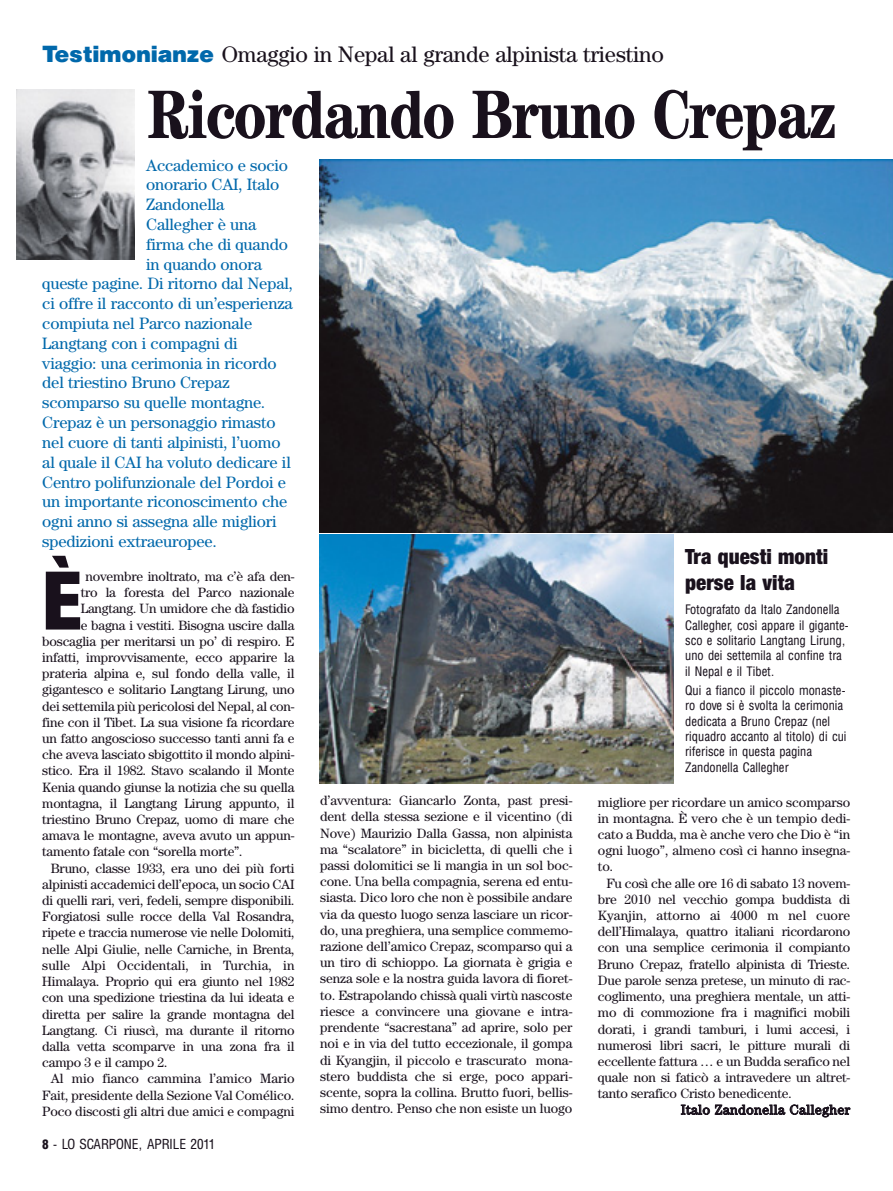
<style>
.page{position:relative;width:893px;height:1191px;background:#fff}
.page>*{position:absolute;margin:0;border:0;box-sizing:border-box;transform-origin:0 0}
.t1{font:900 condensed 81px "Helvetica Neue";color:#19111c}
.t2{font:700 condensed 68.7px "Century";letter-spacing:-.02em;color:#19111c}
.t3{font:22.5px "Century";letter-spacing:-.01em;color:#19111c}
.t4{font:900 condensed 21px/25.2px "Helvetica Neue";letter-spacing:.005em;color:#19111c}
.t5{font:16.5px "Century";letter-spacing:-.01em;color:#0068ab}
.t6{font:13.5px/16.2px "Century";letter-spacing:-.015em;color:#19111c;text-align:justify}
.t7{font:13.5px "Century";letter-spacing:.005em;color:#19111c}
.t8{font:13.5px "Century";letter-spacing:.04em;color:#19111c}
.t9{font:condensed 13.5px "AT Triumvirate";color:#19111c}
.t10{font:condensed 12.75px/15.3px "AT Triumvirate";letter-spacing:.005em;color:#19111c}
.s1{font-family:"Cg Triumvirate Bl";color:#0068ab}
.s2{font-weight:900;font-size:12.75px}
</style>
<div class="page">
<img style="left:319px;top:159px;width:573px;height:373px">
<img style="left:319px;top:534px;width:354px;height:250px">
<img style="left:16px;top:89px;width:118px;height:170px">
<h3 class="t3" style="left:42px;top:46px;width:623px"><span class="s1">Testimonianze</span> Omaggio in Nepal al grande alpinista triestino</h3>
<h2 class="t2" style="left:146px;top:91px;width:691px">Ricordando Bruno Crepaz</h2>
<p class="t5" style="left:146px;top:159px;width:143px">Accademico e socio</p>
<p class="t5" style="left:146px;top:179px;width:135px">onorario CAI, Italo</p>
<p class="t5" style="left:146px;top:199px;width:80px">Zandonella</p>
<p class="t5" style="left:146px;top:219px;width:112px">Callegher è una</p>
<p class="t5" style="left:146px;top:238px;width:143px">firma che di quando</p>
<p class="t5" style="left:146px;top:258px;width:117px">in quando onora</p>
<p class="t5" style="left:42px;top:278px;width:252px">queste pagine. Di ritorno dal Nepal,</p>
<p class="t5" style="left:42px;top:298px;width:252px">ci offre il racconto di un’esperienza</p>
<p class="t5" style="left:42px;top:318px;width:211px">compiuta nel Parco nazionale</p>
<p class="t5" style="left:42px;top:337px;width:197px">Langtang con i compagni di</p>
<p class="t5" style="left:42px;top:357px;width:236px">viaggio: una cerimonia in ricordo</p>
<p class="t5" style="left:42px;top:377px;width:189px">del triestino Bruno Crepaz</p>
<p class="t5" style="left:42px;top:397px;width:225px">scomparso su quelle montagne.</p>
<p class="t5" style="left:42px;top:417px;width:235px">Crepaz è un personaggio rimasto</p>
<p class="t5" style="left:42px;top:436px;width:240px">nel cuore di tanti alpinisti, l’uomo</p>
<p class="t5" style="left:42px;top:456px;width:250px">al quale il CAI ha voluto dedicare il</p>
<p class="t5" style="left:42px;top:476px;width:245px">Centro polifunzionale del Pordoi e</p>
<p class="t5" style="left:42px;top:496px;width:247px">un importante riconoscimento che</p>
<p class="t5" style="left:42px;top:516px;width:236px">ogni anno si assegna alle migliori</p>
<p class="t5" style="left:42px;top:535px;width:176px">spedizioni extraeuropee.</p>
<h3 class="t4" style="left:685px;top:546px;width:145px">Tra questi monti perse la vita</h3>
<p class="t10" style="left:685px;top:603px;width:165px">Fotografato da Italo Zandonella<br>Callegher, così appare il gigante&shy;sco e solitario Langtang Lirung, uno dei settemila al confine tra il Nepal e il Tibet.</p>
<p class="t10" style="left:685px;top:683px;width:163px">Qui a fianco il piccolo monaste&shy;ro dove si è svolta la cerimonia dedicata a Bruno Crepaz (nel riquadro accanto al titolo) di cui riferisce in questa pagina<br>Zandonella Callegher</p>
<h1 class="t1" style="left:42px;top:571px;width:41px">È</h1>
<p class="t6" style="left:85px;top:569px;width:211px">novembre inoltrato, ma c’è afa den-</p>
<p class="t6" style="left:81px;top:585px;width:215px">tro la foresta del Parco nazionale</p>
<p class="t6" style="left:81px;top:602px;width:215px">Langtang. Un umidore che dà fastidio</p>
<p class="t6" style="left:81px;top:618px;width:215px">e bagna i vestiti. Bisogna uscire dalla</p>
<p class="t6" style="left:42px;top:634px;width:254px">boscaglia per meritarsi un po’ di respiro. E</p>
<p class="t6" style="left:42px;top:650px;width:254px">infatti, improvvisamente, ecco apparire la</p>
<p class="t6" style="left:42px;top:666px;width:254px">prateria alpina e, sul fondo della valle, il</p>
<p class="t6" style="left:42px;top:683px;width:254px">gigantesco e solitario Langtang Lirung, uno</p>
<p class="t6" style="left:42px;top:699px;width:254px">dei settemila più pericolosi del Nepal, al con-</p>
<p class="t6" style="left:42px;top:715px;width:254px">fine con il Tibet. La sua visione fa ricordare</p>
<p class="t6" style="left:42px;top:731px;width:254px">un fatto angoscioso successo tanti anni fa e</p>
<p class="t6" style="left:42px;top:747px;width:254px">che aveva lasciato sbigottito il mondo alpini-</p>
<p class="t6" style="left:42px;top:764px;width:254px">stico. Era il 1982. Stavo scalando il Monte</p>
<p class="t6" style="left:42px;top:780px;width:254px">Kenia quando giunse la notizia che su quella</p>
<p class="t6" style="left:42px;top:796px;width:254px">montagna, il Langtang Lirung appunto, il</p>
<p class="t6" style="left:42px;top:812px;width:254px">triestino Bruno Crepaz, uomo di mare che</p>
<p class="t6" style="left:42px;top:828px;width:254px">amava le montagne, aveva avuto un appun-</p>
<p class="t6" style="left:42px;top:845px;width:202px">tamento fatale con “sorella morte”.</p>
<p class="t6" style="left:51px;top:861px;width:245px">Bruno, classe 1933, era uno dei più forti</p>
<p class="t6" style="left:42px;top:877px;width:254px">alpinisti accademici dell’epoca, un socio CAI</p>
<p class="t6" style="left:42px;top:893px;width:254px">di quelli rari, veri, fedeli, sempre disponibili.</p>
<p class="t6" style="left:42px;top:909px;width:254px">Forgiatosi sulle rocce della Val Rosandra,</p>
<p class="t6" style="left:42px;top:926px;width:254px">ripete e traccia numerose vie nelle Dolomiti,</p>
<p class="t6" style="left:42px;top:942px;width:254px">nelle Alpi Giulie, nelle Carniche, in Brenta,</p>
<p class="t7" style="left:42px;top:960px;width:254px">sulle Alpi Occidentali, in Turchia, in</p>
<p class="t6" style="left:42px;top:974px;width:254px">Himalaya. Proprio qui era giunto nel 1982</p>
<p class="t6" style="left:42px;top:990px;width:254px">con una spedizione triestina da lui ideata e</p>
<p class="t6" style="left:42px;top:1007px;width:254px">diretta per salire la grande montagna del</p>
<p class="t6" style="left:42px;top:1023px;width:254px">Langtang. Ci riuscì, ma durante il ritorno</p>
<p class="t6" style="left:42px;top:1039px;width:254px">dalla vetta scomparve in una zona fra il</p>
<p class="t6" style="left:42px;top:1055px;width:127px">campo 3 e il campo 2.</p>
<p class="t6" style="left:51px;top:1071px;width:245px">Al mio fianco cammina l’amico Mario</p>
<p class="t6" style="left:42px;top:1088px;width:254px">Fait, presidente della Sezione Val Comélico.</p>
<p class="t6" style="left:42px;top:1104px;width:254px">Poco discosti gli altri due amici e compagni</p>
<p class="t6" style="left:320px;top:793px;width:254px">d’avventura: Giancarlo Zonta, past presi&shy;dent della stessa sezione e il vicentino (di Nove) Maurizio Dalla Gassa, non alpinista ma “scalatore” in bicicletta, di quelli che i passi dolomitici se li mangia in un sol boc&shy;cone. Una bella compagnia, serena ed entu&shy;siasta. Dico loro che non è possibile andare via da questo luogo senza lasciare un ricor&shy;do, una preghiera, una semplice commemo&shy;razione dell’amico Crepaz, scomparso qui a un tiro di schioppo. La giornata è grigia e senza sole e la nostra guida lavora di fioret&shy;to. Estrapolando chissà quali virtù nascoste riesce a convincere una giovane e intra&shy;prendente “sacrestana” ad aprire, solo per noi e in via del tutto eccezionale, il gompa di Kyangjin, il piccolo e trascurato mona&shy;stero buddista che si erge, poco appari&shy;scente, sopra la collina. Brutto fuori, bellis&shy;simo dentro. Penso che non esiste un luogo</p>
<p class="t6" style="left:598px;top:795px;width:254px">migliore per ricordare un amico scomparso in montagna. È vero che è un tempio dedi&shy;cato a Budda, ma è anche vero che Dio è “in ogni luogo”, almeno così ci hanno insegna&shy;to.</p>
<p class="t6" style="left:606px;top:876px;width:245px">Fu così che alle ore 16 di sabato 13 novem-</p>
<p class="t6" style="left:598px;top:892px;width:254px">bre 2010 nel vecchio gompa buddista di</p>
<p class="t7" style="left:598px;top:910px;width:254px">Kyanjin, attorno ai 4000 m nel cuore</p>
<p class="t6" style="left:598px;top:924px;width:254px">dell’Himalaya, quattro italiani ricordarono</p>
<p class="t6" style="left:598px;top:941px;width:254px">con una semplice cerimonia il compianto</p>
<p class="t6" style="left:598px;top:957px;width:254px">Bruno Crepaz, fratello alpinista di Trieste.</p>
<p class="t6" style="left:598px;top:973px;width:254px">Due parole senza pretese, un minuto di rac-</p>
<p class="t6" style="left:598px;top:989px;width:254px">coglimento, una preghiera mentale, un atti-</p>
<p class="t6" style="left:598px;top:1005px;width:254px">mo di commozione fra i magnifici mobili</p>
<p class="t6" style="left:598px;top:1022px;width:254px">dorati, i grandi tamburi, i lumi accesi, i</p>
<p class="t6" style="left:598px;top:1038px;width:254px">numerosi libri sacri, le pitture murali di</p>
<p class="t6" style="left:598px;top:1054px;width:254px">eccellente fattura … e un Budda serafico nel</p>
<p class="t6" style="left:598px;top:1070px;width:254px">quale non si faticò a intravedere un altret-</p>
<p class="t6" style="left:598px;top:1086px;width:195px">tanto serafico Cristo benedicente.</p>
<p class="t8" style="left:681px;top:1105px;width:171px">Italo Zandonella Callegher</p>
<p class="t9" style="left:42px;top:1138px;width:174px"><span class="s2">8</span> - LO SCARPONE, APRILE 2011</p>
</div>
